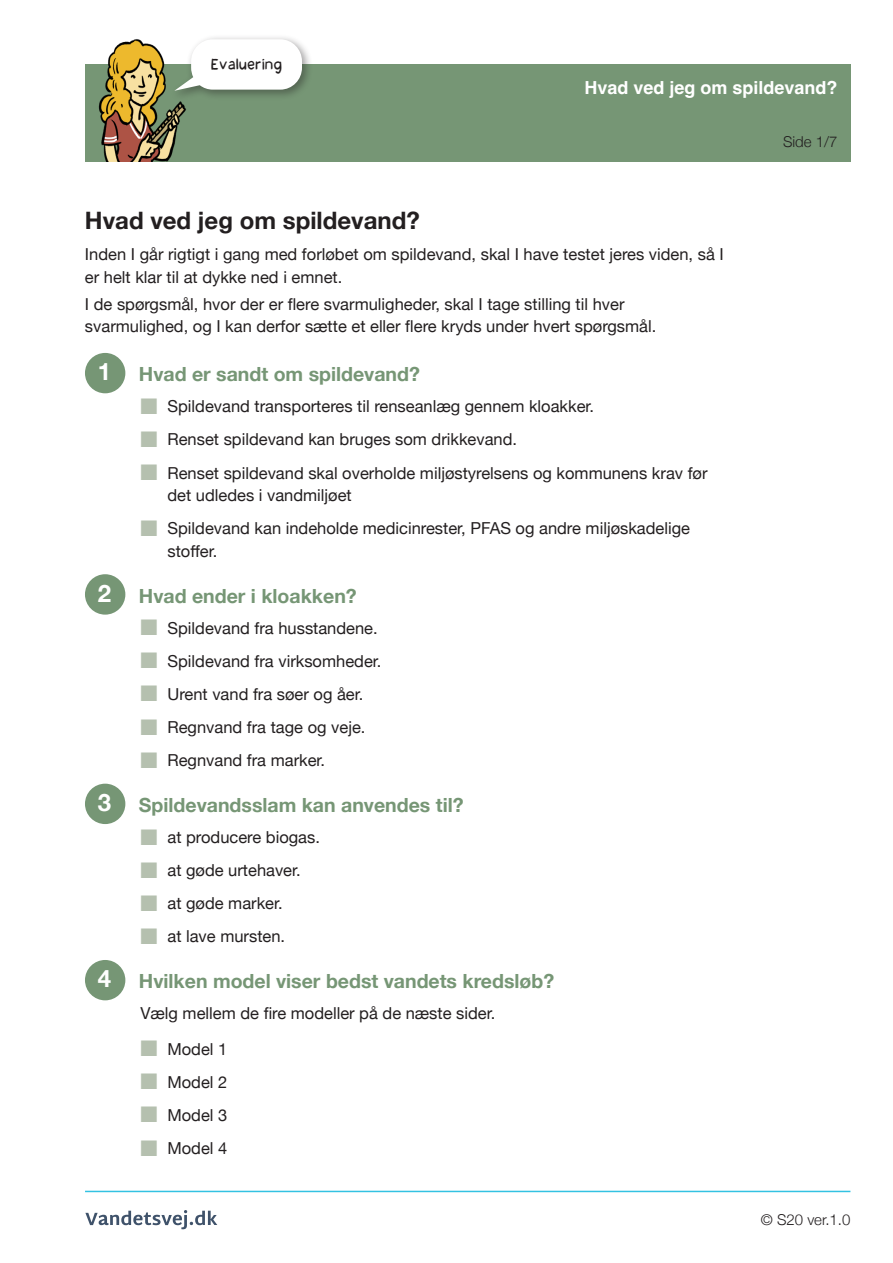
<style>
.page{position:relative;width:893px;height:1263px;background:#fff}
.page>*{position:absolute;margin:0;border:0;box-sizing:border-box;transform-origin:0 0}
.t1{font:700 24px "Helvetica Neue";color:#231f20}
.t2{font:700 24px "Helvetica Neue";color:#fff}
.t3{font:700 19.5px "Helvetica Neue";color:#769675}
.t4{font:700 18px "Helvetica";color:#fff}
.t5{font:18px "Raederfont 20";color:#231f20}
.t6{font:16.5px/22.5px "Helvetica Neue";color:#231f20}
.t7{font:300 15px "Helvetica Neue";color:#231f20}
.s1{color:#b5c0af}
</style>
<div class="page">
<div style="left:85px;top:64px;width:765px;height:98px;background:#769675"></div>
<hr style="left:85px;top:1191px;width:765px;height:1px;background:#33c2e2">
<svg style="left:85px;top:1210px;width:132px;height:19px"></svg>
<div style="left:85px;top:353px;width:40px;height:40px;background:#769675;border-radius:50%"></div>
<div style="left:85px;top:574px;width:40px;height:41px;background:#769675;border-radius:50%"></div>
<div style="left:85px;top:784px;width:40px;height:40px;background:#769675;border-radius:50%"></div>
<div style="left:85px;top:960px;width:40px;height:40px;background:#769675;border-radius:50%"></div>
<img style="left:98px;top:39px;width:88px;height:123px">
<div style="left:170px;top:34px;width:143px;height:67px;background:#231f20;opacity:.41"></div>
<svg style="left:174px;top:39px;width:128px;height:52px"></svg>
<p class="t5" style="left:211px;top:55px;width:73px">Evaluering</p>
<p class="t4" style="left:584px;top:77px;width:255px">Hvad ved jeg om spildevand?</p>
<p class="t7" style="left:783px;top:129px;width:56px">Side 1/7</p>
<p class="t1" style="left:85px;top:202px;width:336px">Hvad ved jeg om spildevand?</p>
<p class="t6" style="left:85px;top:244px;width:640px">Inden I går rigtigt i gang med forløbet om spildevand, skal I have testet jeres viden, så I er helt klar til at dykke ned i emnet.</p>
<p class="t6" style="left:85px;top:293px;width:573px">I de spørgsmål, hvor der er flere svarmuligheder, skal I tage stilling til hver svarmulighed, og I kan derfor sætte et eller flere kryds under hvert spørgsmål.</p>
<p class="t2" style="left:98px;top:353px;width:15px">1</p>
<p class="t3" style="left:139px;top:359px;width:282px">Hvad er sandt om spildevand?</p>
<p class="t6" style="left:140px;top:396px;width:455px"><span class="s1">■</span> Spildevand transporteres til renseanlæg gennem kloakker.</p>
<p class="t6" style="left:140px;top:429px;width:378px"><span class="s1">■</span> Renset spildevand kan bruges som drikkevand.</p>
<p class="t6" style="left:167px;top:462px;width:542px;text-indent:-27px"><span class="s1">■</span> Renset spildevand skal overholde miljøstyrelsens og kommunens krav før det udledes i vandmiljøet</p>
<p class="t6" style="left:167px;top:518px;width:524px;text-indent:-27px"><span class="s1">■</span> Spildevand kan indeholde medicinrester, PFAS og andre miljøskadelige stoffer.</p>
<p class="t2" style="left:98px;top:574px;width:15px">2</p>
<p class="t3" style="left:139px;top:580px;width:219px">Hvad ender i kloakken?</p>
<p class="t6" style="left:140px;top:617px;width:239px"><span class="s1">■</span> Spildevand fra husstandene.</p>
<p class="t6" style="left:140px;top:651px;width:242px"><span class="s1">■</span> Spildevand fra virksomheder.</p>
<p class="t6" style="left:140px;top:684px;width:224px"><span class="s1">■</span> Urent vand fra søer og åer.</p>
<p class="t6" style="left:140px;top:717px;width:227px"><span class="s1">■</span> Regnvand fra tage og veje.</p>
<p class="t6" style="left:140px;top:750px;width:186px"><span class="s1">■</span> Regnvand fra marker.</p>
<p class="t2" style="left:98px;top:784px;width:15px">3</p>
<p class="t3" style="left:139px;top:790px;width:326px">Spildevandsslam kan anvendes til?</p>
<p class="t6" style="left:140px;top:827px;width:181px"><span class="s1">■</span> at producere biogas.</p>
<p class="t6" style="left:140px;top:860px;width:162px"><span class="s1">■</span> at gøde urtehaver.</p>
<p class="t6" style="left:140px;top:893px;width:144px"><span class="s1">■</span> at gøde marker.</p>
<p class="t6" style="left:140px;top:926px;width:146px"><span class="s1">■</span> at lave mursten.</p>
<p class="t2" style="left:98px;top:960px;width:15px">4</p>
<p class="t3" style="left:139px;top:966px;width:417px">Hvilken model viser bedst vandets kredsløb?</p>
<p class="t6" style="left:140px;top:1003px;width:356px">Vælg mellem de fire modeller på de næste sider.</p>
<p class="t6" style="left:140px;top:1038px;width:88px"><span class="s1">■</span> Model 1</p>
<p class="t6" style="left:140px;top:1071px;width:88px"><span class="s1">■</span> Model 2</p>
<p class="t6" style="left:140px;top:1105px;width:88px"><span class="s1">■</span> Model 3</p>
<p class="t6" style="left:140px;top:1138px;width:88px"><span class="s1">■</span> Model 4</p>
<p class="t7" style="left:761px;top:1207px;width:91px">© S20 ver.1.0</p>
</div>
